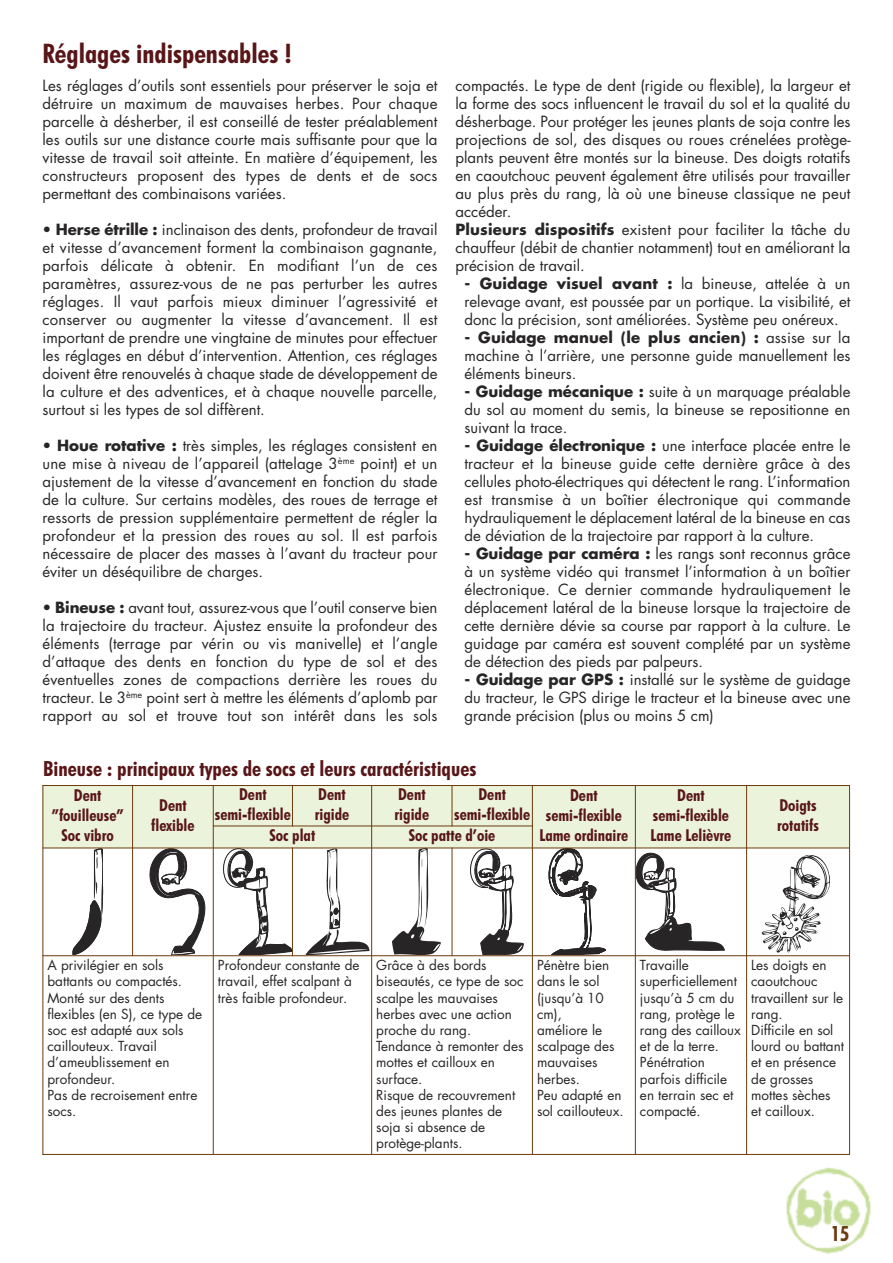
<style>
.page{position:relative;width:893px;height:1263px;background:#fff}
.page>*{position:absolute;margin:0;border:0;box-sizing:border-box;transform-origin:0 0}
.t1{font:700 condensed 27px "Futura BT";color:#591618}
.t2{font:700 condensed 21px "Futura BT";color:#591618}
.t3{font:700 condensed 21px "Futura BT";color:#6c3b0e}
.t4{font:700 condensed 16.5px/19.8px "Futura BT";color:#591618;text-align:center}
.t5{font:15px/18px "Futura Std";color:#272526;text-align:justify}
.t6{font:13.5px/16.2px "Futura Std";color:#272526}
.s1{font-weight:700}
</style>
<div class="page">
<img style="left:786px;top:1167px;width:85px;height:87px">
<div style="left:43px;top:785px;width:90px;height:63px;background:#ebf3db"></div>
<div style="left:133px;top:785px;width:80px;height:63px;background:#ebf3db"></div>
<div style="left:213px;top:785px;width:79px;height:41px;background:#ebf3db"></div>
<div style="left:292px;top:785px;width:80px;height:41px;background:#ebf3db"></div>
<div style="left:372px;top:785px;width:80px;height:41px;background:#ebf3db"></div>
<div style="left:452px;top:785px;width:80px;height:41px;background:#ebf3db"></div>
<div style="left:532px;top:785px;width:103px;height:63px;background:#ebf3db"></div>
<div style="left:635px;top:785px;width:112px;height:63px;background:#ebf3db"></div>
<div style="left:747px;top:785px;width:103px;height:63px;background:#ebf3db"></div>
<div style="left:213px;top:826px;width:159px;height:22px;background:#ebf3db"></div>
<div style="left:372px;top:826px;width:160px;height:22px;background:#ebf3db"></div>
<svg style="left:72px;top:849px;width:31px;height:106px"></svg>
<svg style="left:150px;top:849px;width:55px;height:106px"></svg>
<svg style="left:223px;top:849px;width:69px;height:106px"></svg>
<svg style="left:305px;top:849px;width:64px;height:106px"></svg>
<svg style="left:392px;top:849px;width:49px;height:106px"></svg>
<svg style="left:470px;top:849px;width:53px;height:106px"></svg>
<svg style="left:549px;top:849px;width:57px;height:106px"></svg>
<svg style="left:636px;top:853px;width:89px;height:97px"></svg>
<svg style="left:761px;top:855px;width:69px;height:98px"></svg>
<hr style="left:43px;top:785px;width:1px;height:370px;background:#6c3b0e">
<hr style="left:132px;top:785px;width:1px;height:171px;background:#6c3b0e">
<hr style="left:213px;top:785px;width:1px;height:370px;background:#6c3b0e">
<hr style="left:292px;top:785px;width:1px;height:41px;background:#6c3b0e">
<hr style="left:292px;top:848px;width:1px;height:108px;background:#6c3b0e">
<hr style="left:371px;top:785px;width:1px;height:370px;background:#6c3b0e">
<hr style="left:452px;top:785px;width:1px;height:41px;background:#6c3b0e">
<hr style="left:452px;top:848px;width:1px;height:108px;background:#6c3b0e">
<hr style="left:532px;top:785px;width:1px;height:370px;background:#6c3b0e">
<hr style="left:635px;top:785px;width:1px;height:370px;background:#6c3b0e">
<hr style="left:746px;top:785px;width:1px;height:370px;background:#6c3b0e">
<hr style="left:849px;top:785px;width:1px;height:370px;background:#6c3b0e">
<hr style="left:43px;top:785px;width:807px;height:1px;background:#6c3b0e">
<hr style="left:213px;top:825px;width:320px;height:1px;background:#6c3b0e">
<hr style="left:43px;top:848px;width:807px;height:1px;background:#6c3b0e">
<hr style="left:43px;top:955px;width:807px;height:1px;background:#6c3b0e">
<hr style="left:43px;top:1154px;width:807px;height:1px;background:#6c3b0e">
<h1 class="t1" style="left:43px;top:38px;width:251px">Réglages indispensables !</h1>
<p class="t5" style="left:43px;top:78px;width:396px">Les réglages d’outils sont essentiels pour préserver le soja et détruire un maximum de mauvaises herbes. Pour chaque parcelle à désherber, il est conseillé de tester préalablement les outils sur une distance courte mais suffisante pour que la vitesse de travail soit atteinte. En matière d’équipement, les constructeurs proposent des types de dents et de socs permettant des combinaisons variées.</p>
<p class="t5" style="left:43px;top:222px;width:396px">• <span class="s1">Herse étrille :</span> inclinaison des dents, profondeur de travail et vitesse d’avancement forment la combinaison gagnante, parfois délicate à obtenir. En modifiant l’un de ces paramètres, assurez-vous de ne pas perturber les autres réglages. Il vaut parfois mieux diminuer l’agressivité et conserver ou augmenter la vitesse d’avancement. Il est important de prendre une vingtaine de minutes pour effectuer les réglages en début d’intervention. Attention, ces réglages doivent être renouvelés à chaque stade de développement de la culture et des adventices, et à chaque nouvelle parcelle, surtout si les types de sol diffèrent.</p>
<p class="t5" style="left:43px;top:438px;width:396px">• <span class="s1">Houe rotative :</span> très simples, les réglages consistent en une mise à niveau de l’appareil (attelage 3<sup>ème</sup> point) et un ajustement de la vitesse d’avancement en fonction du stade de la culture. Sur certains modèles, des roues de terrage et ressorts de pression supplémentaire permettent de régler la profondeur et la pression des roues au sol. Il est parfois nécessaire de placer des masses à l’avant du tracteur pour éviter un déséquilibre de charges.</p>
<p class="t5" style="left:43px;top:600px;width:396px">• <span class="s1">Bineuse :</span> avant tout, assurez-vous que l’outil conserve bien la trajectoire du tracteur. Ajustez ensuite la profondeur des éléments (terrage par vérin ou vis manivelle) et l’angle d’attaque des dents en fonction du type de sol et des éventuelles zones de compactions derrière les roues du tracteur. Le 3<sup>ème</sup> point sert à mettre les éléments d’aplomb par rapport au sol et trouve tout son intérêt dans les sols</p>
<p class="t5" style="left:455px;top:78px;width:396px;text-align:left">compactés. Le type de dent (rigide ou flexible), la largeur et la forme des socs influencent le travail du sol et la qualité du désherbage. Pour protéger les jeunes plants de soja contre les projections de sol, des disques ou roues crénelées protège&shy;plants peuvent être montés sur la bineuse. Des doigts rotatifs en caoutchouc peuvent également être utilisés pour travailler au plus près du rang, là où une bineuse classique ne peut accéder.<br><span class="s1">Plusieurs dispositifs</span> existent pour faciliter la tâche du chauffeur (débit de chantier notamment) tout en améliorant la précision de travail.</p>
<p class="t5" style="left:464px;top:276px;width:387px"><span class="s1">- Guidage visuel avant :</span> la bineuse, attelée à un relevage avant, est poussée par un portique. La visibilité, et donc la précision, sont améliorées. Système peu onéreux.</p>
<p class="t5" style="left:464px;top:330px;width:387px"><span class="s1">- Guidage manuel (le plus ancien) :</span> assise sur la machine à l’arrière, une personne guide manuellement les éléments bineurs.</p>
<p class="t5" style="left:464px;top:384px;width:387px"><span class="s1">- Guidage mécanique :</span> suite à un marquage préalable du sol au moment du semis, la bineuse se repositionne en suivant la trace.</p>
<p class="t5" style="left:464px;top:438px;width:387px"><span class="s1">- Guidage électronique :</span> une interface placée entre le tracteur et la bineuse guide cette dernière grâce à des cellules photo-électriques qui détectent le rang. L’information est transmise à un boîtier électronique qui commande hydrauliquement le déplacement latéral de la bineuse en cas de déviation de la trajectoire par rapport à la culture.</p>
<p class="t5" style="left:464px;top:546px;width:387px"><span class="s1">- Guidage par caméra :</span> les rangs sont reconnus grâce à un système vidéo qui transmet l’information à un boîtier électronique. Ce dernier commande hydrauliquement le déplacement latéral de la bineuse lorsque la trajectoire de cette dernière dévie sa course par rapport à la culture. Le guidage par caméra est souvent complété par un système de détection des pieds par palpeurs.</p>
<p class="t5" style="left:464px;top:672px;width:387px"><span class="s1">- Guidage par GPS :</span> installé sur le système de guidage du tracteur, le GPS dirige le tracteur et la bineuse avec une grande précision (plus ou moins 5 cm)</p>
<h2 class="t2" style="left:43px;top:756px;width:435px">Bineuse : principaux types de socs et leurs caractéristiques</h2>
<p class="t4" style="left:52px;top:786px;width:73px">Dent ”fouilleuse”<br>Soc vibro</p>
<p class="t4" style="left:151px;top:795px;width:45px">Dent flexible</p>
<p class="t4" style="left:215px;top:784px;width:78px">Dent semi-flexible</p>
<p class="t4" style="left:315px;top:784px;width:36px;text-align:left">Dent rigide</p>
<p class="t4" style="left:395px;top:784px;width:36px;text-align:left">Dent rigide</p>
<p class="t4" style="left:454px;top:784px;width:78px">Dent semi-flexible</p>
<p class="t4" style="left:539px;top:786px;width:90px">Dent semi-flexible<br>Lame ordinaire</p>
<p class="t4" style="left:651px;top:786px;width:82px">Dent semi-flexible<br>Lame Lelièvre</p>
<p class="t4" style="left:777px;top:795px;width:43px;text-align:left">Doigts rotatifs</p>
<p class="t4" style="left:270px;top:826px;width:47px">Soc plat</p>
<p class="t4" style="left:409px;top:826px;width:88px">Soc patte d’oie</p>
<p class="t6" style="left:48px;top:958px;width:156px">A privilégier en sols battants ou compactés.<br>Monté sur des dents flexibles (en S), ce type de soc est adapté aux sols caillouteux. Travail d’ameublissement en profondeur.<br>Pas de recroisement entre socs.</p>
<p class="t6" style="left:218px;top:958px;width:143px">Profondeur constante de travail, effet scalpant à très faible profondeur.</p>
<p class="t6" style="left:376px;top:958px;width:149px">Grâce à des bords biseautés, ce type de soc scalpe les mauvaises herbes avec une action proche du rang.<br>Tendance à remonter des mottes et cailloux en surface.<br>Risque de recouvrement des jeunes plantes de soja si absence de protège-plants.</p>
<p class="t6" style="left:537px;top:958px;width:88px">Pénètre bien dans le sol (jusqu’à 10 cm),<br>améliore le scalpage des mauvaises herbes.<br>Peu adapté en sol caillouteux.</p>
<p class="t6" style="left:640px;top:958px;width:102px">Travaille superficiellement jusqu’à 5 cm du rang, protège le rang des cailloux et de la terre.<br>Pénétration parfois difficile en terrain sec et compacté.</p>
<p class="t6" style="left:751px;top:958px;width:94px">Les doigts en caoutchouc travaillent sur le rang.<br>Difficile en sol lourd ou battant et en présence de grosses mottes sèches et cailloux.</p>
<h2 class="t3" style="left:831px;top:1221px;width:20px">15</h2>
</div>
